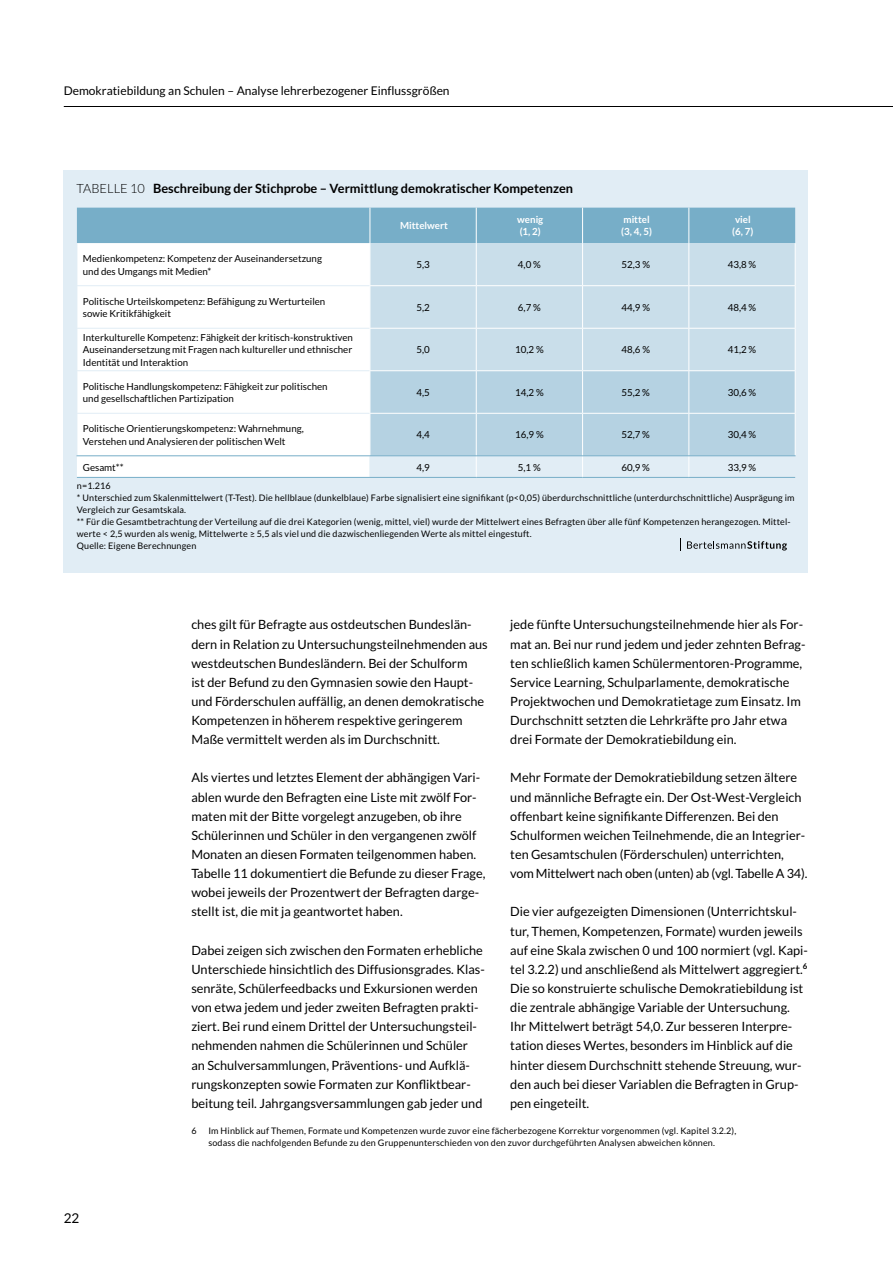
<style>
.page{position:relative;width:893px;height:1263px;background:#fff}
.page>*{position:absolute;margin:0;border:0;box-sizing:border-box;transform-origin:0 0}
.t1{font:13.5px "Lato";color:#000}
.t2{font:12.75px/19.2px "Lato";color:#000}
.t3{font:700 12.75px "Lato";color:#000}
.t4{font:12px "Lato";color:#000}
.t5{font:9.75px/12.8px "Lato";color:#000}
.t6{font:700 9.75px/12px "Lato";color:#fff}
.t7{font:9px/12px "Lato";letter-spacing:.015em;color:#000}
.s1{font-weight:300}
</style>
<div class="page">
<hr style="left:64px;top:106px;width:829px;height:1px;background:#000">
<div style="left:64px;top:170px;width:744px;height:403px;background:#e1edf5"></div>
<div style="left:77px;top:208px;width:718px;height:35px;background:#77aec8"></div>
<div style="left:77px;top:243px;width:293px;height:234px;background:#fff"></div>
<div style="left:371px;top:243px;width:424px;height:127px;background:#c9deea"></div>
<hr style="left:370px;top:208px;width:1px;height:35px;background:#fff">
<hr style="left:476px;top:208px;width:1px;height:35px;background:#fff">
<hr style="left:582px;top:208px;width:1px;height:35px;background:#fff">
<hr style="left:688px;top:208px;width:1px;height:35px;background:#fff">
<hr style="left:476px;top:243px;width:1px;height:42px;background:#fff">
<hr style="left:582px;top:243px;width:1px;height:42px;background:#fff">
<hr style="left:688px;top:243px;width:1px;height:42px;background:#fff">
<hr style="left:370px;top:285px;width:106px;height:1px;background:#fff">
<hr style="left:476px;top:285px;width:107px;height:1px;background:#fff">
<hr style="left:476px;top:286px;width:1px;height:42px;background:#fff">
<hr style="left:583px;top:285px;width:106px;height:1px;background:#fff">
<hr style="left:582px;top:286px;width:1px;height:42px;background:#fff">
<hr style="left:689px;top:285px;width:106px;height:1px;background:#fff">
<hr style="left:688px;top:286px;width:1px;height:42px;background:#fff">
<hr style="left:370px;top:328px;width:106px;height:1px;background:#fff">
<hr style="left:476px;top:328px;width:107px;height:1px;background:#fff">
<hr style="left:476px;top:329px;width:1px;height:41px;background:#fff">
<hr style="left:583px;top:328px;width:106px;height:1px;background:#fff">
<hr style="left:582px;top:329px;width:1px;height:41px;background:#fff">
<hr style="left:689px;top:328px;width:106px;height:1px;background:#fff">
<hr style="left:688px;top:329px;width:1px;height:41px;background:#fff">
<hr style="left:370px;top:370px;width:106px;height:1px;background:#fff">
<hr style="left:476px;top:370px;width:107px;height:1px;background:#fff">
<hr style="left:583px;top:370px;width:106px;height:1px;background:#fff">
<hr style="left:689px;top:370px;width:106px;height:1px;background:#fff">
<hr style="left:77px;top:285px;width:293px;height:1px;background:#e1edf5">
<hr style="left:77px;top:328px;width:293px;height:1px;background:#e1edf5">
<hr style="left:77px;top:370px;width:293px;height:1px;background:#e1edf5">
<hr style="left:77px;top:413px;width:293px;height:1px;background:#e1edf5">
<hr style="left:77px;top:243px;width:1px;height:42px;background:#e1edf5">
<hr style="left:77px;top:286px;width:1px;height:42px;background:#e1edf5">
<hr style="left:77px;top:329px;width:1px;height:41px;background:#e1edf5">
<hr style="left:77px;top:371px;width:1px;height:42px;background:#e1edf5">
<hr style="left:77px;top:414px;width:1px;height:41px;background:#e1edf5">
<hr style="left:370px;top:243px;width:1px;height:42px;background:#fff">
<hr style="left:795px;top:243px;width:1px;height:42px;background:#fff">
<hr style="left:370px;top:286px;width:1px;height:42px;background:#fff">
<hr style="left:795px;top:286px;width:1px;height:42px;background:#fff">
<hr style="left:370px;top:329px;width:1px;height:41px;background:#fff">
<hr style="left:795px;top:329px;width:1px;height:41px;background:#fff">
<hr style="left:795px;top:371px;width:1px;height:42px;background:#fff">
<hr style="left:795px;top:414px;width:1px;height:41px;background:#fff">
<svg style="left:370px;top:371px;width:425px;height:106px"></svg>
<hr style="left:77px;top:455px;width:293px;height:1px;background:#77aec8">
<hr style="left:370px;top:455px;width:106px;height:1px;background:#77aec8">
<hr style="left:476px;top:455px;width:107px;height:1px;background:#77aec8">
<hr style="left:583px;top:455px;width:106px;height:1px;background:#77aec8">
<hr style="left:689px;top:455px;width:106px;height:1px;background:#77aec8">
<hr style="left:77px;top:477px;width:293px;height:1px;background:#77aec8">
<hr style="left:370px;top:477px;width:106px;height:1px;background:#77aec8">
<hr style="left:476px;top:477px;width:107px;height:1px;background:#77aec8">
<hr style="left:583px;top:477px;width:106px;height:1px;background:#77aec8">
<hr style="left:689px;top:477px;width:106px;height:1px;background:#77aec8">
<svg style="left:687px;top:541px;width:100px;height:9px"></svg>
<svg style="left:680px;top:538px;width:1px;height:13px"></svg>
<p class="t4" style="left:64px;top:84px;width:387px">Demokratiebildung an Schulen – Analyse lehrerbezogener Einflussgrößen</p>
<p class="t3" style="left:77px;top:181px;width:498px"><span class="s1">TABELLE 10</span> Beschreibung der Stichprobe – Vermittlung demokratischer Kompetenzen</p>
<p class="t6" style="left:400px;top:220px;width:49px">Mittelwert</p>
<p class="t6" style="left:517px;top:214px;width:28px">wenig (1, 2)</p>
<p class="t6" style="left:621px;top:214px;width:32px">mittel (3, 4, 5)</p>
<p class="t6" style="left:732px;top:214px;width:23px">viel (6, 7)</p>
<p class="t5" style="left:83px;top:252px;width:241px">Medienkompetenz: Kompetenz der Auseinandersetzung und des Umgangs mit Medien*</p>
<p class="t5" style="left:416px;top:258px;width:15px">5,3</p>
<p class="t5" style="left:518px;top:258px;width:24px">4,0 %</p>
<p class="t5" style="left:621px;top:258px;width:30px">52,3 %</p>
<p class="t5" style="left:728px;top:258px;width:30px">43,8 %</p>
<p class="t5" style="left:83px;top:295px;width:244px">Politische Urteilskompetenz: Befähigung zu Werturteilen sowie Kritikfähigkeit</p>
<p class="t5" style="left:416px;top:301px;width:15px">5,2</p>
<p class="t5" style="left:518px;top:301px;width:24px">6,7 %</p>
<p class="t5" style="left:621px;top:301px;width:30px">44,9 %</p>
<p class="t5" style="left:728px;top:301px;width:30px">48,4 %</p>
<p class="t5" style="left:83px;top:331px;width:272px;text-align:justify">Interkulturelle Kompetenz: Fähigkeit der kritisch-konstruktiven Auseinandersetzung mit Fragen nach kultureller und ethnischer Identität und Interaktion</p>
<p class="t5" style="left:416px;top:343px;width:15px">5,0</p>
<p class="t5" style="left:515px;top:343px;width:30px">10,2 %</p>
<p class="t5" style="left:621px;top:343px;width:30px">48,6 %</p>
<p class="t5" style="left:728px;top:343px;width:30px">41,2 %</p>
<p class="t5" style="left:83px;top:380px;width:246px">Politische Handlungskompetenz: Fähigkeit zur politischen und gesellschaftlichen Partizipation</p>
<p class="t5" style="left:416px;top:386px;width:15px">4,5</p>
<p class="t5" style="left:515px;top:386px;width:30px">14,2 %</p>
<p class="t5" style="left:621px;top:386px;width:30px">55,2 %</p>
<p class="t5" style="left:728px;top:386px;width:30px">30,6 %</p>
<p class="t5" style="left:83px;top:422px;width:222px">Politische Orientierungskompetenz: Wahrnehmung,<br>Verstehen und Analysieren der politischen Welt</p>
<p class="t5" style="left:416px;top:428px;width:15px">4,4</p>
<p class="t5" style="left:515px;top:428px;width:30px">16,9 %</p>
<p class="t5" style="left:621px;top:428px;width:30px">52,7 %</p>
<p class="t5" style="left:728px;top:428px;width:30px">30,4 %</p>
<p class="t5" style="left:83px;top:461px;width:42px">Gesamt**</p>
<p class="t5" style="left:416px;top:461px;width:15px">4,9</p>
<p class="t5" style="left:518px;top:461px;width:24px">5,1 %</p>
<p class="t5" style="left:621px;top:461px;width:30px">60,9 %</p>
<p class="t5" style="left:728px;top:461px;width:30px">33,9 %</p>
<p class="t7" style="left:77px;top:480px;width:719px">n=1.216<br>* Unterschied zum Skalenmittelwert (T-Test). Die hellblaue (dunkelblaue) Farbe signalisiert eine signifikant (p&lt;0,05) überdurchschnittliche (unterdurchschnittliche) Ausprägung im Vergleich zur Gesamtskala.<br>** Für die Gesamtbetrachtung der Verteilung auf die drei Kategorien (wenig, mittel, viel) wurde der Mittelwert eines Befragten über alle fünf Kompetenzen herangezogen. Mittel&shy;werte &lt; 2,5 wurden als wenig, Mittelwerte ≥ 5,5 als viel und die dazwischenliegenden Werte als mittel eingestuft.<br>Quelle: Eigene Berechnungen</p>
<p class="t1" style="left:64px;top:1210px;width:17px">22</p>
<p class="t2" style="left:191px;top:615px;width:298px">ches gilt für Befragte aus ostdeutschen Bundeslän&shy;dern in Relation zu Untersuchungsteilnehmenden aus westdeutschen Bundesländern. Bei der Schulform<br>ist der Befund zu den Gymnasien sowie den Haupt&shy;und Förderschulen auffällig, an denen demokratische Kompetenzen in höherem respektive geringerem Maße vermittelt werden als im Durchschnitt.</p>
<p class="t2" style="left:191px;top:768px;width:296px">Als viertes und letztes Element der abhängigen Vari&shy;ablen wurde den Befragten eine Liste mit zwölf For&shy;maten mit der Bitte vorgelegt anzugeben, ob ihre Schülerinnen und Schüler in den vergangenen zwölf Monaten an diesen Formaten teilgenommen haben.<br>Tabelle 11 dokumentiert die Befunde zu dieser Frage, wobei jeweils der Prozentwert der Befragten darge&shy;stellt ist, die mit ja geantwortet haben.</p>
<p class="t2" style="left:191px;top:940px;width:295px">Dabei zeigen sich zwischen den Formaten erhebliche Unterschiede hinsichtlich des Diffusionsgrades. Klas&shy;senräte, Schülerfeedbacks und Exkursionen werden von etwa jedem und jeder zweiten Befragten prakti&shy;ziert. Bei rund einem Drittel der Untersuchungsteil&shy;nehmenden nahmen die Schülerinnen und Schüler an Schulversammlungen, Präventions- und Aufklä&shy;rungskonzepten sowie Formaten zur Konfliktbear&shy;beitung teil. Jahrgangsversammlungen gab jeder und</p>
<p class="t7" style="left:191px;top:1125px;width:7px">6</p>
<p class="t7" style="left:208px;top:1125px;width:529px">Im Hinblick auf Themen, Formate und Kompetenzen wurde zuvor eine fächerbezogene Korrektur vorgenommen (vgl. Kapitel 3.2.2), sodass die nachfolgenden Befunde zu den Gruppenunterschieden von den zuvor durchgeführten Analysen abweichen können.</p>
<p class="t2" style="left:510px;top:615px;width:297px">jede fünfte Untersuchungsteilnehmende hier als For&shy;mat an. Bei nur rund jedem und jeder zehnten Befrag&shy;ten schließlich kamen Schülermentoren-Programme, Service Learning, Schulparlamente, demokratische Projektwochen und Demokratietage zum Einsatz. Im Durchschnitt setzten die Lehrkräfte pro Jahr etwa drei Formate der Demokratiebildung ein.</p>
<p class="t2" style="left:510px;top:768px;width:299px">Mehr Formate der Demokratiebildung setzen ältere und männliche Befragte ein. Der Ost-West-Vergleich offenbart keine signifikante Differenzen. Bei den Schulformen weichen Teilnehmende, die an Integrier&shy;ten Gesamtschulen (Förderschulen) unterrichten, vom Mittelwert nach oben (unten) ab (vgl. Tabelle A 34).</p>
<p class="t2" style="left:510px;top:902px;width:299px">Die vier aufgezeigten Dimensionen (Unterrichtskul&shy;tur, Themen, Kompetenzen, Formate) wurden jeweils auf eine Skala zwischen 0 und 100 normiert (vgl. Kapi&shy;tel 3.2.2) und anschließend als Mittelwert aggregiert.<sup>6<br></sup>Die so konstruierte schulische Demokratiebildung ist die zentrale abhängige Variable der Untersuchung.<br>Ihr Mittelwert beträgt 54,0. Zur besseren Interpre&shy;tation dieses Wertes, besonders im Hinblick auf die hinter diesem Durchschnitt stehende Streuung, wur&shy;den auch bei dieser Variablen die Befragten in Grup&shy;pen eingeteilt.</p>
</div>
